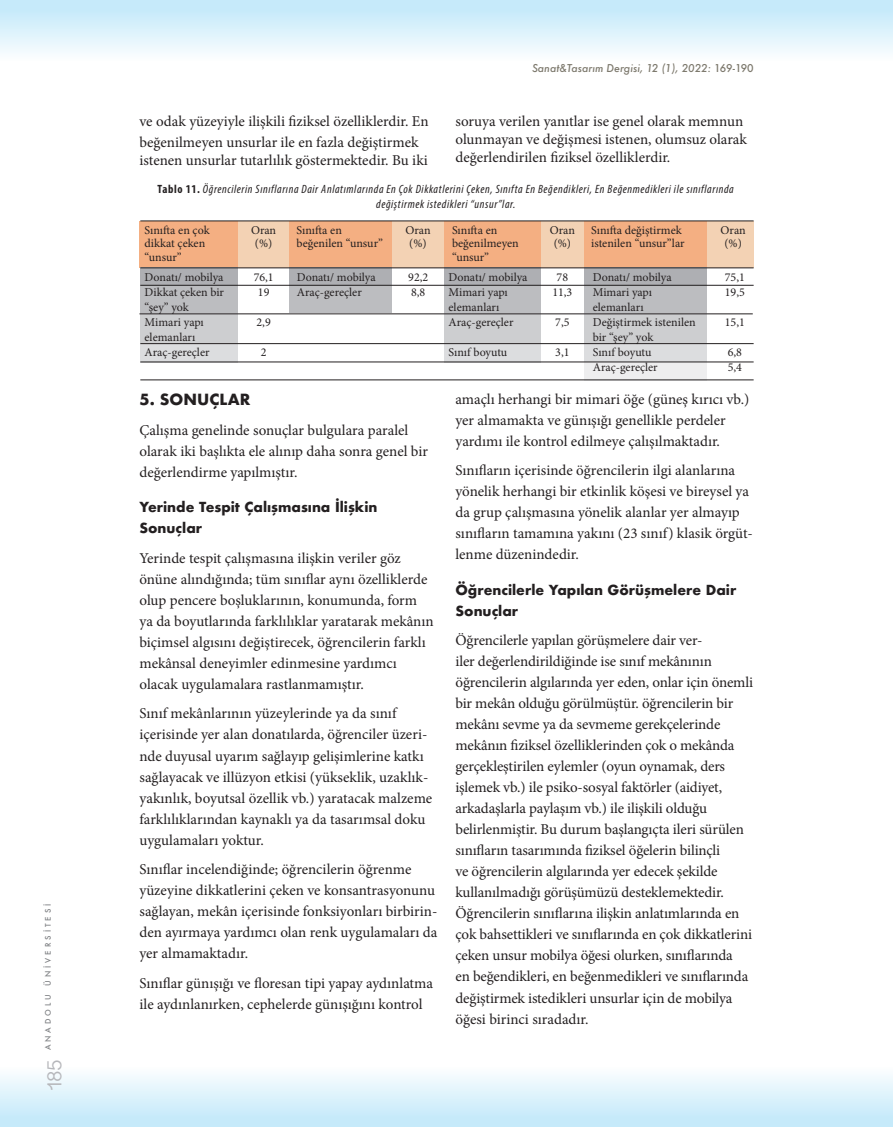
<style>
.page{position:relative;width:893px;height:1127px;background:#fff}
.page>*{position:absolute;margin:0;border:0;box-sizing:border-box;transform-origin:0 0}
.t1{font:18px "Oriya Sangam MN";color:#b6b7bb}
.t2{font:15px/21px "Minion Pro";letter-spacing:-.005em;color:#231f20}
.t3{font:700 15px "Futura";color:#231f20}
.t4{font:700 13.5px/21px "Futura";color:#231f20}
.t5{font:12px/15px "Minion Pro";color:#231f20}
.t6{font:italic condensed 12px/14.4px "Myriad Pro";letter-spacing:.05em;color:#231f20;text-align:center}
.t7{font:italic 500 10.5px "Futura";color:#7d796d}
.t8{font:500 7.5px "Futura";letter-spacing:.4em;color:#808285}
.s1{font-style:normal}
.s2{font-weight:700;font-style:normal}
</style>
<div class="page">
<div style="left:0;top:1045px;width:893px;height:82px;background:linear-gradient(to bottom,#fff,#c3e9fa)"></div>
<div style="left:0;top:0;width:893px;height:81px;background:linear-gradient(to bottom,#c0e8f9,#fff)"></div>
<div style="left:227px;top:221px;width:527px;height:47px;background:#f3d2b4"></div>
<div style="left:139px;top:221px;width:99px;height:46px;background:#f4af82"></div>
<div style="left:290px;top:221px;width:102px;height:46px;background:#f4af82"></div>
<div style="left:444px;top:221px;width:96px;height:46px;background:#f4af82"></div>
<div style="left:584px;top:221px;width:123px;height:46px;background:#f4af82"></div>
<div style="left:140px;top:286px;width:98px;height:27px;background:#bcbdc0"></div>
<div style="left:290px;top:286px;width:102px;height:27px;background:#bcbdc0"></div>
<div style="left:444px;top:286px;width:96px;height:28px;background:#bcbdc0"></div>
<div style="left:584px;top:286px;width:123px;height:27px;background:#bcbdc0"></div>
<div style="left:140px;top:314px;width:98px;height:30px;background:#cdced0"></div>
<div style="left:444px;top:314px;width:96px;height:30px;background:#cdced0"></div>
<div style="left:584px;top:314px;width:123px;height:30px;background:#cdced0"></div>
<div style="left:140px;top:343px;width:98px;height:19px;background:#dcdddf"></div>
<div style="left:444px;top:343px;width:96px;height:19px;background:#dcdddf"></div>
<div style="left:584px;top:343px;width:123px;height:19px;background:#dcdddf"></div>
<div style="left:584px;top:362px;width:123px;height:18px;background:#eeeeef"></div>
<div style="left:140px;top:267px;width:98px;height:19px;background:#aeafb3"></div>
<div style="left:290px;top:267px;width:102px;height:19px;background:#aeafb3"></div>
<div style="left:444px;top:267px;width:96px;height:19px;background:#aeafb3"></div>
<div style="left:584px;top:267px;width:123px;height:19px;background:#aeafb3"></div>
<hr style="left:140px;top:221px;width:614px;height:1px;background:#231f20">
<hr style="left:140px;top:267px;width:614px;height:1px;background:#231f20">
<hr style="left:140px;top:285px;width:614px;height:1px;background:#231f20">
<hr style="left:139px;top:313px;width:614px;height:1px;background:#231f20">
<hr style="left:140px;top:343px;width:614px;height:1px;background:#231f20">
<hr style="left:140px;top:379px;width:614px;height:1px;background:#231f20">
<hr style="left:140px;top:362px;width:614px;height:1px;background:#231f20">
<p class="t8" style="left:43px;top:1050px;width:148px;rotate:-90deg">ANADOLU ÜNİVERSİTESİ</p>
<p class="t1" style="left:42px;top:1092px;width:35px;rotate:-90deg">185</p>
<p class="t7" style="left:532px;top:61px;width:223px">Sanat&amp;Tasarım Dergisi, 12 (1), 2022: <span class="s1">169-190</span></p>
<p class="t2" style="left:139px;top:111px;width:291px">ve odak yüzeyiyle ilişkili fiziksel özelliklerdir. En beğenilmeyen unsurlar ile en fazla değiştirmek</p>
<p class="t2" style="left:139px;top:150px;width:290px">istenen unsurlar tutarlılık göstermektedir. Bu iki</p>
<p class="t2" style="left:455px;top:113px;width:293px;line-height:18px">soruya verilen yanıtlar ise genel olarak memnun olunmayan ve değişmesi istenen, olumsuz olarak değerlendirilen fiziksel özelliklerdir.</p>
<p class="t6" style="left:158px;top:182px;width:578px"><span class="s2">Tablo 11.</span> Öğrencilerin Sınıflarına Dair Anlatımlarında En Çok Dikkatlerini Çeken, Sınıfta En Beğendikleri, En Beğenmedikleri ile sınıflarında değiştirmek istedikleri “unsur”lar.</p>
<p class="t5" style="left:145px;top:223px;width:67px;line-height:13.5px">Sınıfta en çok dikkat çeken “unsur”</p>
<p class="t5" style="left:297px;top:223px;width:88px;line-height:13.5px">Sınıfta en beğenilen “unsur”</p>
<p class="t5" style="left:452px;top:223px;width:68px;line-height:13.5px">Sınıfta en beğenilmeyen “unsur”</p>
<p class="t5" style="left:591px;top:223px;width:95px;line-height:13.5px">Sınıfta değiştirmek istenilen “unsur”lar</p>
<p class="t5" style="left:251px;top:223px;width:27px;line-height:13.5px;text-align:center">Oran (%)</p>
<p class="t5" style="left:405px;top:223px;width:27px;line-height:13.5px;text-align:center">Oran (%)</p>
<p class="t5" style="left:550px;top:223px;width:27px;line-height:13.5px;text-align:center">Oran (%)</p>
<p class="t5" style="left:721px;top:223px;width:27px;line-height:13.5px;text-align:center">Oran (%)</p>
<p class="t5" style="left:145px;top:270px;width:81px">Donatı/ mobilya<br>Dikkat çeken bir “şey” yok<br>Mimari yapı elemanları<br>Araç-gereçler</p>
<p class="t5" style="left:297px;top:270px;width:80px">Donatı/ mobilya<br>Araç-gereçler</p>
<p class="t5" style="left:449px;top:270px;width:80px">Donatı/ mobilya<br>Mimari yapı elemanları<br>Araç-gereçler</p>
<p class="t5" style="left:254px;top:270px;width:22px;text-align:center">76,1<br>19</p>
<p class="t5" style="left:257px;top:315px;width:16px">2,9</p>
<p class="t5" style="left:261px;top:345px;width:7px">2</p>
<p class="t5" style="left:408px;top:270px;width:22px">92,2<br>8,8</p>
<p class="t5" style="left:552px;top:270px;width:22px;text-align:center">78<br>11,3</p>
<p class="t5" style="left:555px;top:315px;width:16px">7,5</p>
<p class="t5" style="left:555px;top:345px;width:16px">3,1</p>
<p class="t5" style="left:449px;top:345px;width:60px">Sınıf boyutu</p>
<p class="t5" style="left:593px;top:270px;width:104px">Donatı/ mobilya<br>Mimari yapı elemanları<br>Değiştirmek istenilen bir “şey” yok<br>Sınıf boyutu<br>Araç-gereçler</p>
<p class="t5" style="left:725px;top:270px;width:22px">75,1<br>19,5</p>
<p class="t5" style="left:725px;top:315px;width:22px">15,1</p>
<p class="t5" style="left:728px;top:345px;width:16px">6,8<br>5,4</p>
<p class="t3" style="left:139px;top:389px;width:112px">5. SONUÇLAR</p>
<p class="t2" style="left:139px;top:420px;width:290px">Çalışma genelinde sonuçlar bulgulara paralel olarak iki başlıkta ele alınıp daha sonra genel bir değerlendirme yapılmıştır.</p>
<p class="t4" style="left:139px;top:497px;width:239px">Yerinde Tespit Çalışmasına İlişkin<br>Sonuçlar</p>
<p class="t2" style="left:139px;top:548px;width:296px">Yerinde tespit çalışmasına ilişkin veriler göz önüne alındığında; tüm sınıflar aynı özelliklerde olup pencere boşluklarının, konumunda, form ya da boyutlarında farklılıklar yaratarak mekânın biçimsel algısını değiştirecek, öğrencilerin farklı mekânsal deneyimler edinmesine yardımcı olacak uygulamalara rastlanmamıştır.</p>
<p class="t2" style="left:139px;top:703px;width:294px">Sınıf mekânlarının yüzeylerinde ya da sınıf içerisinde yer alan donatılarda, öğrenciler üzeri&shy;nde duyusal uyarım sağlayıp gelişimlerine katkı sağlayacak ve illüzyon etkisi (yükseklik, uzaklık&shy;yakınlık, boyutsal özellik vb.) yaratacak malzeme farklılıklarından kaynaklı ya da tasarımsal doku uygulamaları yoktur.</p>
<p class="t2" style="left:139px;top:859px;width:300px">Sınıflar incelendiğinde; öğrencilerin öğrenme yüzeyine dikkatlerini çeken ve konsantrasyonunu sağlayan, mekân içerisinde fonksiyonları birbirin&shy;den ayırmaya yardımcı olan renk uygulamaları da yer almamaktadır.</p>
<p class="t2" style="left:139px;top:972px;width:295px">Sınıflar günışığı ve floresan tipi yapay aydınlatma ile aydınlanırken, cephelerde günışığını kontrol</p>
<p class="t2" style="left:455px;top:389px;width:295px">amaçlı herhangi bir mimari öğe (güneş kırıcı vb.) yer almamakta ve günışığı genellikle perdeler yardımı ile kontrol edilmeye çalışılmaktadır.</p>
<p class="t2" style="left:455px;top:460px;width:299px">Sınıfların içerisinde öğrencilerin ilgi alanlarına yönelik herhangi bir etkinlik köşesi ve bireysel ya da grup çalışmasına yönelik alanlar yer almayıp sınıfların tamamına yakını (23 sınıf) klasik örgüt&shy;lenme düzenindedir.</p>
<p class="t4" style="left:455px;top:579px;width:282px">Öğrencilerle Yapılan Görüşmelere Dair<br>Sonuçlar</p>
<p class="t2" style="left:455px;top:630px;width:299px">Öğrencilerle yapılan görüşmelere dair ver-<br>iler değerlendirildiğinde ise sınıf mekânının öğrencilerin algılarında yer eden, onlar için önemli bir mekân olduğu görülmüştür. öğrencilerin bir mekânı sevme ya da sevmeme gerekçelerinde mekânın fiziksel özelliklerinden çok o mekânda gerçekleştirilen eylemler (oyun oynamak, ders işlemek vb.) ile psiko-sosyal faktörler (aidiyet, arkadaşlarla paylaşım vb.) ile ilişkili olduğu belirlenmiştir. Bu durum başlangıçta ileri sürülen sınıfların tasarımında fiziksel öğelerin bilinçli<br>ve öğrencilerin algılarında yer edecek şekilde kullanılmadığı görüşümüzü desteklemektedir.<br>Öğrencilerin sınıflarına ilişkin anlatımlarında en çok bahsettikleri ve sınıflarında en çok dikkatlerini çeken unsur mobilya öğesi olurken, sınıflarında<br>en beğendikleri, en beğenmedikleri ve sınıflarında değiştirmek istedikleri unsurlar için de mobilya öğesi birinci sıradadır.</p>
</div>
